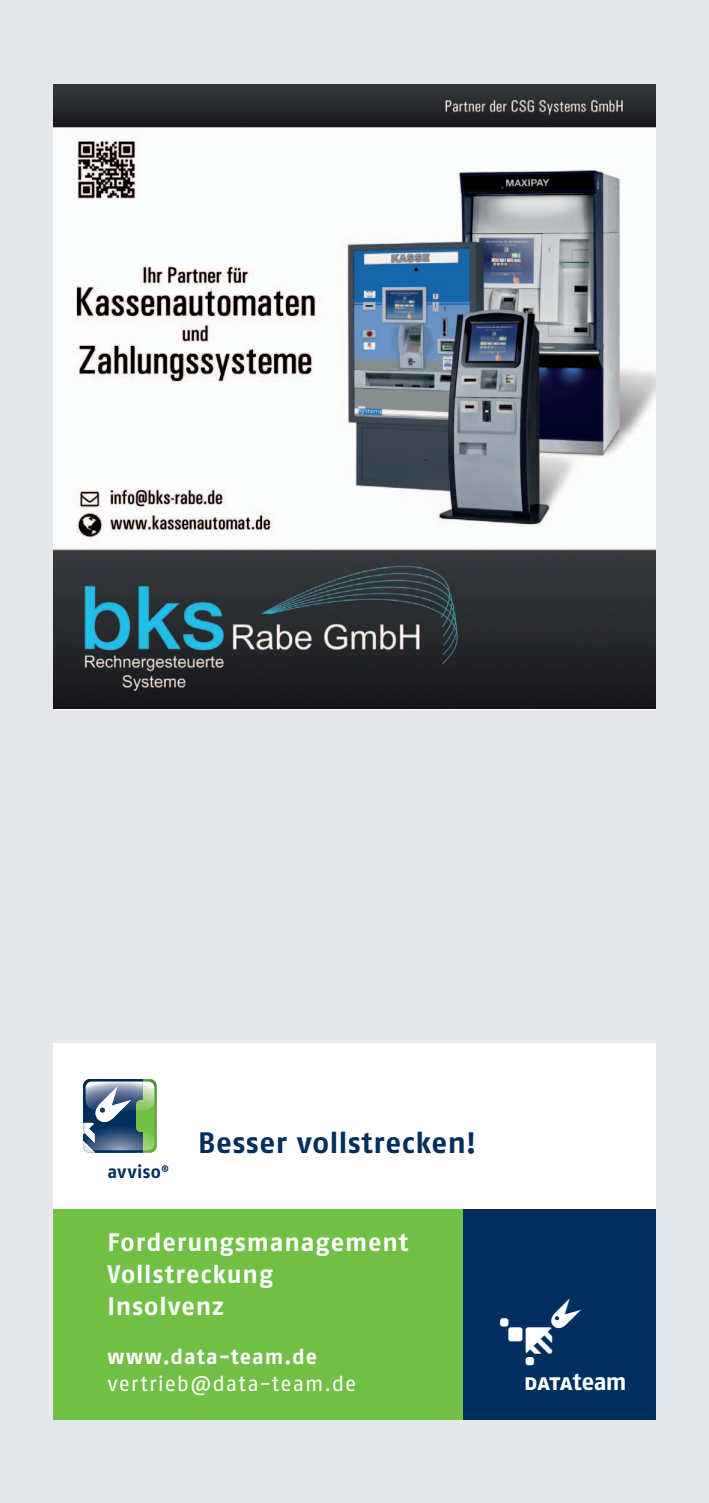
<style>
.page{position:relative;width:709px;height:1503px;background:#fff}
.page>*{position:absolute;margin:0;border:0;box-sizing:border-box;transform-origin:0 0}
.t1{font:700 29.5px "DT Fago";letter-spacing:.025em;color:#002e5e}
.t2{font:700 25.25px/31.8px "DT Fago";letter-spacing:.04em;color:#fff}
.t3{font:24px "DT Logo Erweiterung 7";color:#fff}
.t4{font:21.25px "DT Fago";letter-spacing:.045em;color:#fff}
.t5{font:700 21.25px "DT Fago";letter-spacing:.05em;color:#fff}
.t6{font:700 18px "Fago No";letter-spacing:.025em;color:#002e5e}
.s1{font-family:"Fago No Bold Expert";font-weight:400}
</style>
<div class="page">
<div style="left:0;top:0;width:709px;height:1502px;background:#e6e7e9"></div>
<img style="left:53px;top:84px;width:603px;height:624px">
<div style="left:53px;top:1043px;width:603px;height:376px;background:#fff"></div>
<div style="left:53px;top:1208px;width:603px;height:211px;background:#71bf44"></div>
<div style="left:463px;top:1208px;width:193px;height:211px;background:#002e5e"></div>
<svg style="left:83px;top:1079px;width:74px;height:73px;background:#6b8b8f"></svg>
<p class="t6" style="left:107px;top:1160px;width:63px">avviso<span class="s1">?</span></p>
<p class="t1" style="left:198px;top:1125px;width:280px">Besser vollstrecken!</p>
<p class="t2" style="left:107px;top:1226px;width:302px">Forderungsmanagement<br>Vollstreckung<br>Insolvenz</p>
<p class="t5" style="left:107px;top:1344px;width:211px">www.data-team.de</p>
<p class="t4" style="left:107px;top:1371px;width:250px">vertrieb@data-team.de</p>
<p class="t3" style="left:526px;top:1367px;width:157px">Aa</p>
</div>
